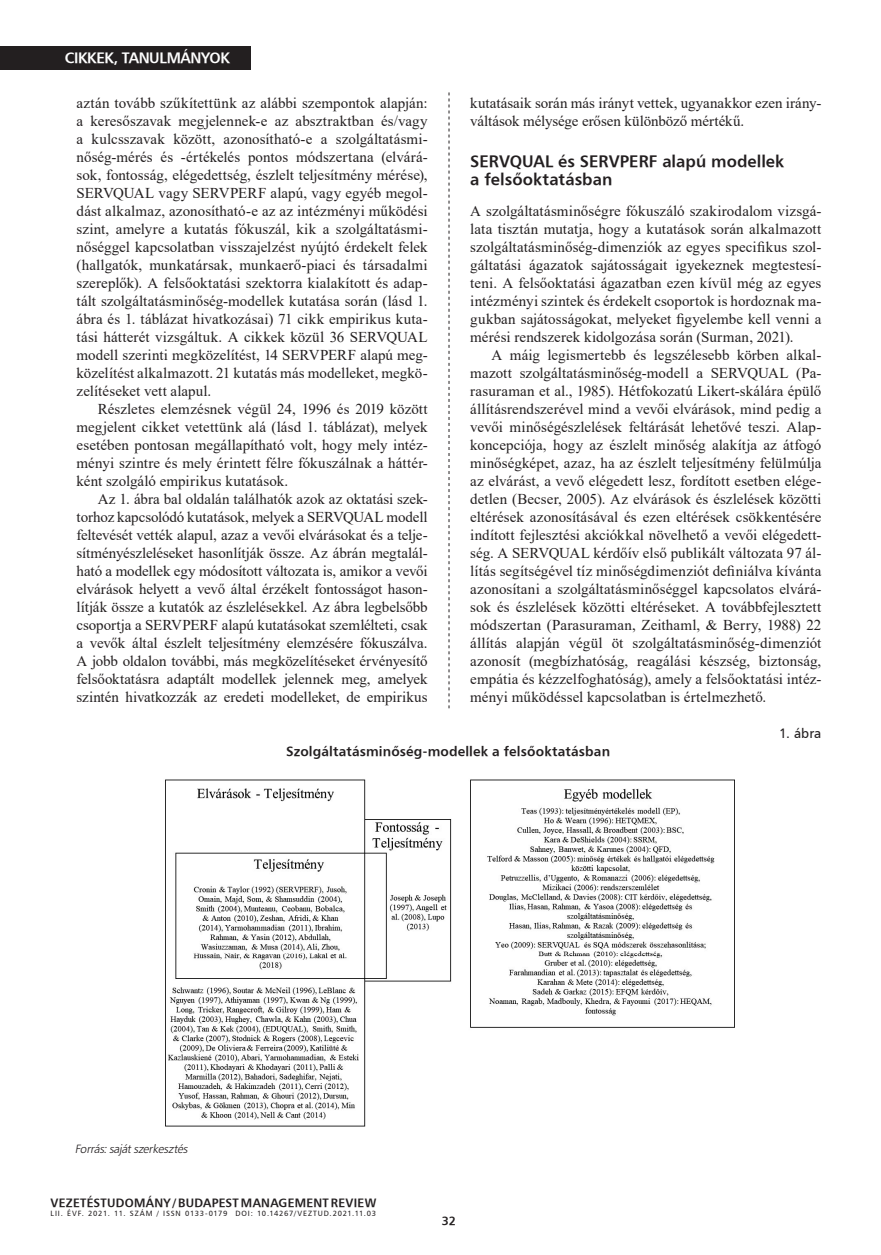
<style>
.page{position:relative;width:881px;height:1255px;background:#fff}
.page>*{position:absolute;margin:0;border:0;box-sizing:border-box;transform-origin:0 0}
.Kiemelés_I{font:16.5px/18px "H Humanist 777 BT Bold";color:#231f20}
.kenyérszöveg_opcioná{font:15px/18px "Times New Roman";color:#231f20;text-align:justify}
.kenyérszöveg_tompa{font:15px/18px "Times New Roman";letter-spacing:.005em;color:#231f20;text-align:justify}
.t1{font:15px "H Humanist 777 BT Bold";letter-spacing:-.025em;color:#fff}
.Táblázat_cím{font:13.5px "H Humanist 777 BT Bold";letter-spacing:.01em;color:#231f20}
.Táblázat_cím-2{font:13.5px "H Humanist 777 BT";color:#231f20}
.t2{font:12px "H Humanist 777 BT Bold";letter-spacing:.02em;color:#231f20}
.kenyérszöveg_tompa-2{font:italic 12px "Humanist 777 Lt PFL";color:#231f20}
.t3{font:7.5px "H Humanist 777 BT";letter-spacing:.1em;color:#231f20}
</style>
<div class="page">
<div style="left:0;top:46px;width:251px;height:23px;background:#231f20"></div>
<svg style="left:448px;top:92px;width:1px;height:616px"></svg>
<img style="left:165px;top:779px;width:569px;height:348px">
<p class="t1" style="left:65px;top:49px;width:166px">CIKKEK, TANULMÁNYOK</p>
<p class="kenyérszöveg_opcioná" style="left:77px;top:94px;width:352px">aztán tovább szűkítettünk az alábbi szempontok alapján: a keresőszavak megjelennek-e az absztraktban és/vagy a kulcsszavak között, azonosítható-e a szolgáltatásmi&shy;nőség-mérés és -értékelés pontos módszertana (elvárá&shy;sok, fontosság, elégedettség, észlelt teljesítmény mérése), SERVQUAL vagy SERVPERF alapú, vagy egyéb megol&shy;dást alkalmaz, azonosítható-e az az intézményi működési szint, amelyre a kutatás fókuszál, kik a szolgáltatásmi&shy;nőséggel kapcsolatban visszajelzést nyújtó érdekelt felek (hallgatók, munkatársak, munkaerő-piaci és társadalmi szereplők). A felsőoktatási szektorra kialakított és adap&shy;tált szolgáltatásminőség-modellek kutatása során (lásd 1. ábra és 1. táblázat hivatkozásai) 71 cikk empirikus kuta&shy;tási hátterét vizsgáltuk. A cikkek közül 36 SERVQUAL modell szerinti megközelítést, 14 SERVPERF alapú meg&shy;közelítést alkalmazott. 21 kutatás más modelleket, megkö&shy;zelítéseket vett alapul.</p>
<p class="kenyérszöveg_opcioná" style="left:77px;top:400px;width:352px;text-indent:21px">Részletes elemzésnek végül 24, 1996 és 2019 között megjelent cikket vetettünk alá (lásd 1. táblázat), melyek esetében pontosan megállapítható volt, hogy mely intéz&shy;ményi szintre és mely érintett félre fókuszálnak a háttér&shy;ként szolgáló empirikus kutatások.</p>
<p class="kenyérszöveg_opcioná" style="left:77px;top:490px;width:352px;text-indent:21px">Az 1. ábra bal oldalán találhatók azok az oktatási szek&shy;torhoz kapcsolódó kutatások, melyek a SERVQUAL modell feltevését vették alapul, azaz a vevői elvárásokat és a telje&shy;sítményészleléseket hasonlítják össze. Az ábrán megtalál&shy;ható a modellek egy módosított változata is, amikor a vevői elvárások helyett a vevő által érzékelt fontosságot hason&shy;lítják össze a kutatók az észlelésekkel. Az ábra legbelsőbb csoportja a SERVPERF alapú kutatásokat szemlélteti, csak a vevők által észlelt teljesítmény elemzésére fókuszálva.<br>A jobb oldalon további, más megközelítéseket érvényesítő felsőoktatásra adaptált modellek jelennek meg, amelyek szintén hivatkozzák az eredeti modelleket, de empirikus</p>
<p class="kenyérszöveg_opcioná" style="left:470px;top:94px;width:352px">kutatásaik során más irányt vettek, ugyanakkor ezen irány&shy;váltások mélysége erősen különböző mértékű.</p>
<p class="Kiemelés_I" style="left:470px;top:151px;width:315px">SERVQUAL és SERVPERF alapú modellek a felsőoktatásban</p>
<p class="kenyérszöveg_tompa" style="left:470px;top:202px;width:352px">A szolgáltatásminőségre fókuszáló szakirodalom vizsgá&shy;lata tisztán mutatja, hogy a kutatások során alkalmazott szolgáltatásminőség-dimenziók az egyes specifikus szol&shy;gáltatási ágazatok sajátosságait igyekeznek megtestesí&shy;teni. A felsőoktatási ágazatban ezen kívül még az egyes intézményi szintek és érdekelt csoportok is hordoznak ma&shy;gukban sajátosságokat, melyeket figyelembe kell venni a mérési rendszerek kidolgozása során (Surman, 2021).</p>
<p class="kenyérszöveg_opcioná" style="left:470px;top:346px;width:352px;text-indent:21px">A máig legismertebb és legszélesebb körben alkal&shy;mazott szolgáltatásminőség-modell a SERVQUAL (Pa&shy;rasuraman et al., 1985). Hétfokozatú Likert-skálára épülő állításrendszerével mind a vevői elvárások, mind pedig a vevői minőségészlelések feltárását lehetővé teszi. Alap&shy;koncepciója, hogy az észlelt minőség alakítja az átfogó minőségképet, azaz, ha az észlelt teljesítmény felülmúlja az elvárást, a vevő elégedett lesz, fordított esetben elége&shy;detlen (Becser, 2005). Az elvárások és észlelések közötti eltérések azonosításával és ezen eltérések csökkentésére indított fejlesztési akciókkal növelhető a vevői elégedett&shy;ség. A SERVQUAL kérdőív első publikált változata 97 ál&shy;lítás segítségével tíz minőségdimenziót definiálva kívánta azonosítani a szolgáltatásminőséggel kapcsolatos elvárá&shy;sok és észlelések közötti eltéréseket. A továbbfejlesztett módszertan (Parasuraman, Zeithaml, &amp; Berry, 1988) 22 állítás alapján végül öt szolgáltatásminőség-dimenziót azonosít (megbízhatóság, reagálási készség, biztonság, empátia és kézzelfoghatóság), amely a felsőoktatási intéz&shy;ményi működéssel kapcsolatban is értelmezhető.</p>
<p class="Táblázat_cím-2" style="left:778px;top:725px;width:44px">1. ábra</p>
<p class="Táblázat_cím" style="left:286px;top:743px;width:325px">Szolgáltatásminőség-modellek a felsőoktatásban</p>
<p class="kenyérszöveg_tompa-2" style="left:75px;top:1140px;width:116px">Forrás:sajátszerkesztés</p>
<p class="t2" style="left:51px;top:1194px;width:327px">VEZETÉSTUDOMÁNY / BUDAPEST MANAGEMENT REVIEW</p>
<p class="t3" style="left:51px;top:1208px;width:327px">LII. ÉVF. 2021. 11. SZÁM / ISSN 0133-0179 DOI: 10.14267/VEZTUD.2021.11.03</p>
<p class="t2" style="left:442px;top:1212px;width:16px">32</p>
</div>
